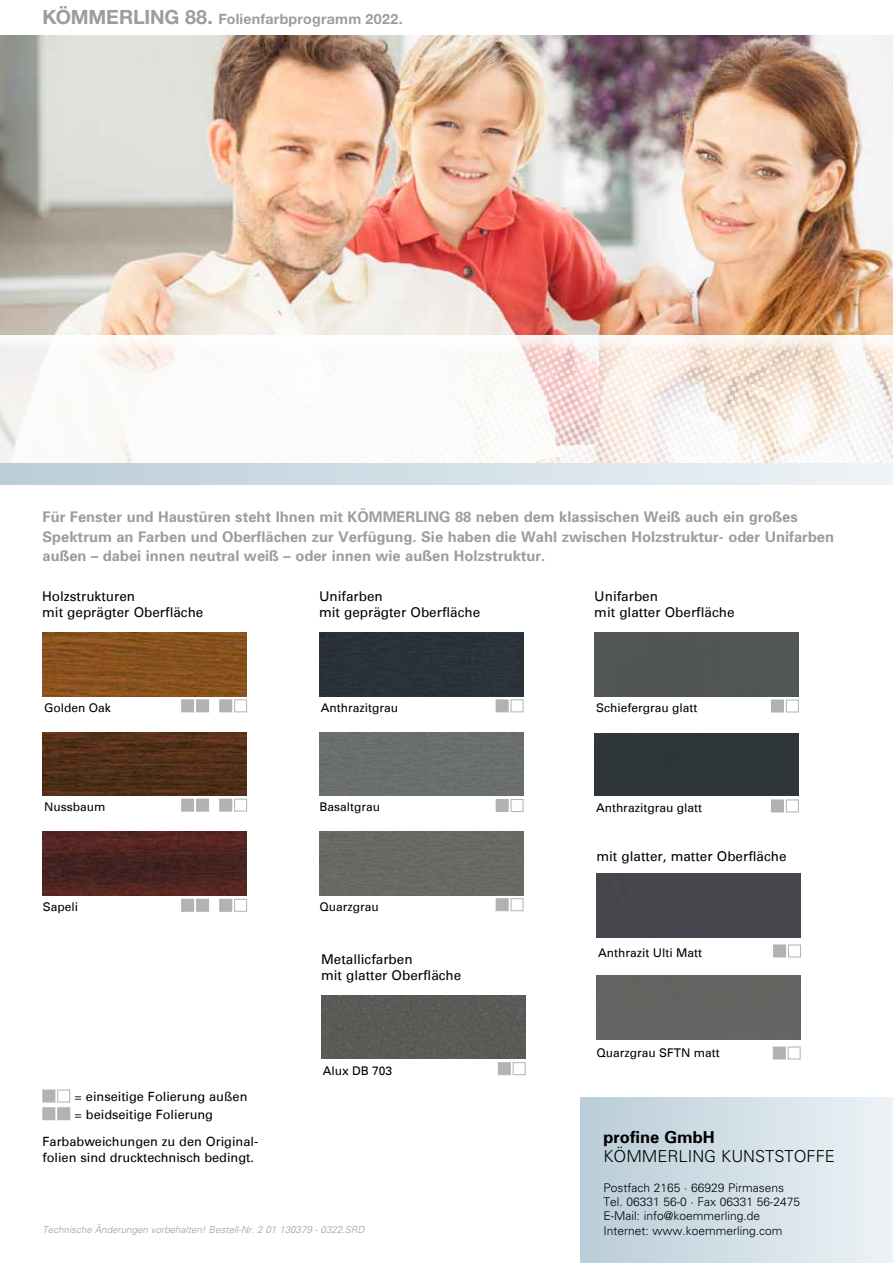
<style>
.page{position:relative;width:893px;height:1263px;background:#fff}
.page>*{position:absolute;margin:0;border:0;box-sizing:border-box;transform-origin:0 0}
.t1{font:300 16.5px "Univers";color:#000}
.t2{font:700 16.5px "Univers";color:#000}
.t3{font:700 14.7px/19.5px "Univers";color:#9d9d9c}
.t4{font:700 14.25px "Helvetica Neue CE";letter-spacing:.015em;color:#9d9d9c}
.t5{font:13.5px/16.2px "Univers";color:#000}
.t6{font:12.75px/15.3px "Univers";color:#000}
.t7{font:12px "Univers";color:#000}
.t8{font:300 12px/14.4px "Univers";color:#000}
.t9{font:italic 300 9.75px "Univers";color:#9d9d9c}
.s1{font-size:19.65px}
</style>
<div class="page">
<img style="left:0;top:35px;width:893px;height:300px">
<img style="left:0;top:335px;width:893px;height:128px">
<div style="left:0;top:463px;width:893px;height:22px;background:linear-gradient(to right,#bacdd9,#eef4f7)"></div>
<div style="left:580px;top:1097px;width:313px;height:166px;background:linear-gradient(to right,#b9ccd8,#edf2f6)"></div>
<div style="left:43px;top:1090px;width:12px;height:12px;background:#b3b2b2"></div>
<div style="left:43px;top:1107px;width:12px;height:13px;background:#b3b2b2;border:1px solid #b3b2b2"></div>
<div style="left:57px;top:1090px;width:13px;height:12px;border:1px solid #b3b2b2"></div>
<div style="left:57px;top:1107px;width:13px;height:13px;background:#b3b2b2;border:1px solid #b3b2b2"></div>
<img style="left:43px;top:633px;width:204px;height:63px">
<img style="left:43px;top:733px;width:204px;height:62px">
<img style="left:43px;top:831px;width:204px;height:64px">
<div style="left:219px;top:699px;width:13px;height:13px;background:#b3b2b2;border:1px solid #b3b2b2"></div>
<div style="left:219px;top:799px;width:13px;height:12px;background:#b3b2b2;border:1px solid #b3b2b2"></div>
<div style="left:219px;top:899px;width:13px;height:13px;background:#b3b2b2;border:1px solid #b3b2b2"></div>
<div style="left:181px;top:699px;width:13px;height:13px;background:#b3b2b2;border:1px solid #b3b2b2"></div>
<div style="left:181px;top:799px;width:13px;height:12px;background:#b3b2b2"></div>
<div style="left:181px;top:899px;width:13px;height:13px;background:#b3b2b2;border:1px solid #b3b2b2"></div>
<div style="left:234px;top:699px;width:13px;height:13px;border:1px solid #b3b2b2"></div>
<div style="left:234px;top:799px;width:13px;height:12px;border:1px solid #b3b2b2"></div>
<div style="left:234px;top:899px;width:13px;height:13px;border:1px solid #b3b2b2"></div>
<div style="left:196px;top:699px;width:13px;height:13px;background:#b3b2b2;border:1px solid #b3b2b2"></div>
<div style="left:196px;top:799px;width:13px;height:12px;background:#b3b2b2"></div>
<div style="left:196px;top:899px;width:13px;height:13px;background:#b3b2b2;border:1px solid #b3b2b2"></div>
<div style="left:319px;top:633px;width:204px;height:63px;background:#2b3139"></div>
<div style="left:319px;top:733px;width:204px;height:62px;background:#6b6e6e"></div>
<div style="left:319px;top:831px;width:204px;height:64px;background:#6a6865"></div>
<div style="left:496px;top:699px;width:12px;height:13px;background:#b3b2b2;border:1px solid #b3b2b2"></div>
<div style="left:496px;top:799px;width:12px;height:13px;background:#b3b2b2"></div>
<div style="left:496px;top:898px;width:12px;height:13px;background:#b3b2b2;border:1px solid #b3b2b2"></div>
<div style="left:511px;top:699px;width:12px;height:13px;border:1px solid #b3b2b2"></div>
<div style="left:511px;top:799px;width:12px;height:13px;border:1px solid #b3b2b2"></div>
<div style="left:511px;top:898px;width:12px;height:13px;border:1px solid #b3b2b2"></div>
<div style="left:595px;top:733px;width:204px;height:62px;background:#2e3637"></div>
<div style="left:771px;top:800px;width:13px;height:12px;background:#b3b2b2"></div>
<div style="left:786px;top:800px;width:13px;height:12px;border:1px solid #b3b2b2"></div>
<div style="left:595px;top:633px;width:204px;height:63px;background:#515556"></div>
<div style="left:771px;top:700px;width:13px;height:12px;background:#b3b2b2"></div>
<div style="left:786px;top:700px;width:13px;height:12px;border:1px solid #b3b2b2"></div>
<div style="left:498px;top:1062px;width:13px;height:13px;background:#b3b2b2;border:1px solid #b3b2b2"></div>
<div style="left:513px;top:1062px;width:12px;height:13px;border:1px solid #b3b2b2"></div>
<div style="left:321px;top:995px;width:204px;height:64px;background:#5c5a58"></div>
<div style="left:596px;top:976px;width:204px;height:64px;background:#636461"></div>
<div style="left:773px;top:1047px;width:13px;height:12px;background:#b3b2b2;border:1px solid #b3b2b2"></div>
<div style="left:788px;top:1047px;width:12px;height:12px;border:1px solid #b3b2b2"></div>
<div style="left:773px;top:945px;width:13px;height:12px;background:#b3b2b2"></div>
<div style="left:788px;top:945px;width:13px;height:12px;border:1px solid #b3b2b2"></div>
<div style="left:596px;top:874px;width:204px;height:63px;background:#48474d"></div>
<p class="t4" style="left:43px;top:10px;width:362px"><span class="s1">KÖMMERLING 88.</span> Folienfarbprogramm 2022.</p>
<p class="t3" style="left:43px;top:506px;width:793px">Für Fenster und Haustüren steht Ihnen mit KÖMMERLING 88 neben dem klassischen Weiß auch ein großes<br>Spektrum an Farben und Oberflächen zur Verfügung. Sie haben die Wahl zwischen Holzstruktur- oder Unifarben außen – dabei innen neutral weiß – oder innen wie außen Holzstruktur.</p>
<p class="t5" style="left:42px;top:588px;width:163px">Holzstrukturen<br>mit geprägter Oberfläche</p>
<p class="t5" style="left:319px;top:588px;width:163px">Unifarben<br>mit geprägter Oberfläche</p>
<p class="t7" style="left:44px;top:701px;width:68px">Golden Oak</p>
<p class="t7" style="left:44px;top:800px;width:63px">Nussbaum</p>
<p class="t7" style="left:43px;top:900px;width:37px">Sapeli</p>
<p class="t6" style="left:75px;top:1087px;width:174px;line-height:18px">= einseitige Folierung außen = beidseitige Folierung</p>
<p class="t6" style="left:43px;top:1134px;width:217px">Farbabweichungen zu den Original&shy;folien sind drucktechnisch bedingt.</p>
<p class="t7" style="left:321px;top:701px;width:79px">Anthrazitgrau</p>
<p class="t7" style="left:319px;top:800px;width:62px">Basaltgrau</p>
<p class="t7" style="left:319px;top:899px;width:61px">Quarzgrau</p>
<p class="t5" style="left:321px;top:951px;width:142px">Metallicfarben<br>mit glatter Oberfläche</p>
<p class="t7" style="left:323px;top:1064px;width:71px">Alux DB 703</p>
<p class="t9" style="left:43px;top:1223px;width:323px">Technische Änderungen vorbehalten! Bestell-Nr. 2 01 130379 - 0322.SRD</p>
<p class="t5" style="left:594px;top:588px;width:142px">Unifarben<br>mit glatter Oberfläche</p>
<p class="t7" style="left:596px;top:701px;width:103px">Schiefergrau glatt</p>
<p class="t7" style="left:596px;top:801px;width:107px">Anthrazitgrau glatt</p>
<p class="t5" style="left:596px;top:848px;width:192px">mit glatter, matter Oberfläche</p>
<p class="t7" style="left:598px;top:946px;width:105px">Anthrazit Ulti Matt</p>
<p class="t7" style="left:596px;top:1046px;width:125px">Quarzgrau SFTN matt</p>
<p class="t2" style="left:603px;top:1126px;width:113px">profine GmbH</p>
<p class="t1" style="left:603px;top:1146px;width:233px">KÖMMERLING KUNSTSTOFFE</p>
<p class="t8" style="left:603px;top:1180px;width:198px">Postfach 2165 · 66929 Pirmasens<br>Tel. 06331 56-0 · Fax 06331 56-2475<br>E-Mail: info@koemmerling.de<br>Internet: www.koemmerling.com</p>
</div>
